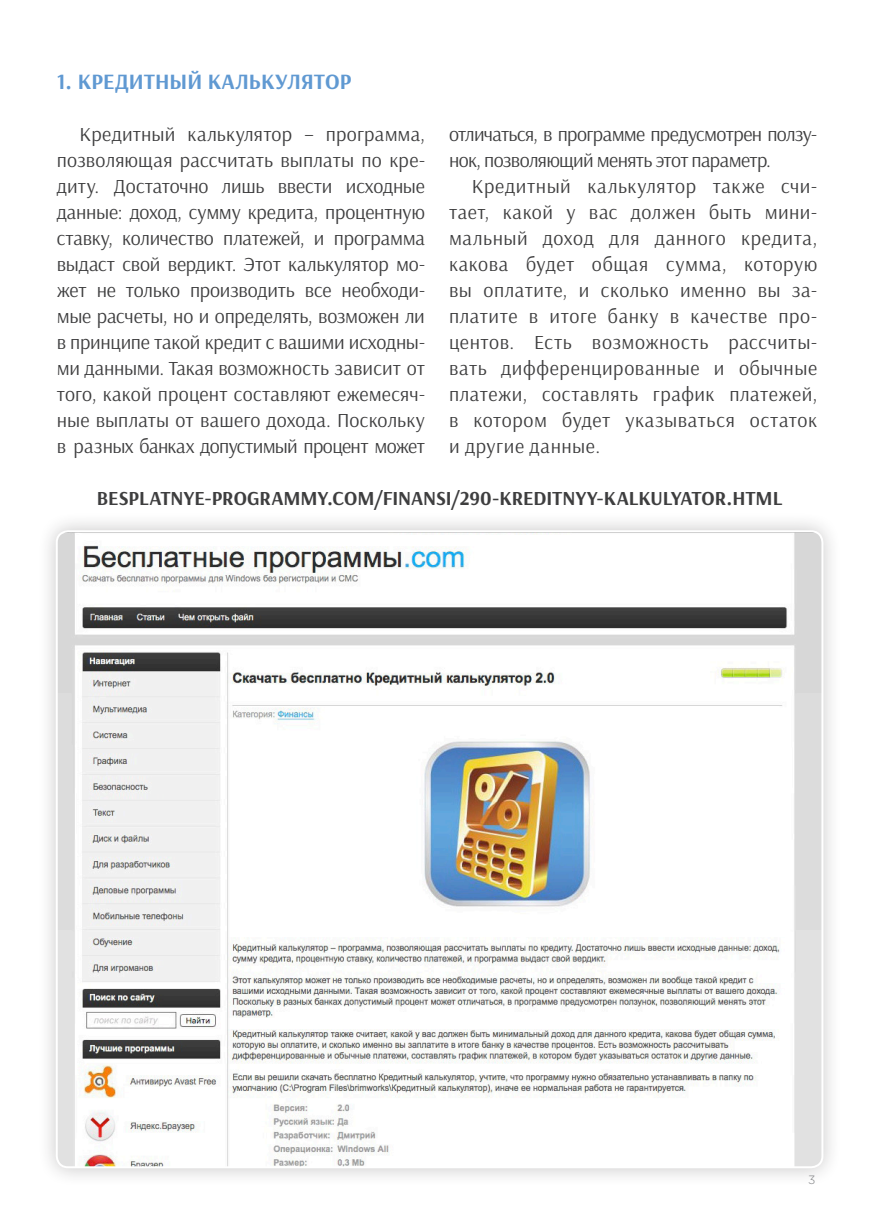
<style>
.page{position:relative;width:874px;height:1225px;background:#fff}
.page>*{position:absolute;margin:0;border:0;box-sizing:border-box;transform-origin:0 0}
.t1{font:700 22px "Arsenal";color:#6099d2}
.t2{font:20px/26px "Arsenal";letter-spacing:-.025em;color:#3e3e3f;text-align:justify}
.t3{font:700 20px "Arsenal";color:#3e3e3f}
.t4{font:300 12px "Gotham Pro";color:#808285}
</style>
<div class="page">
<div style="left:37px;top:511px;width:804px;height:676px;background:#231f20;opacity:.25"></div>
<img style="left:57px;top:531px;width:765px;height:636px">
<p class="t1" style="left:57px;top:68px;width:296px">1. КРЕДИТНЫЙ КАЛЬКУЛЯТОР</p>
<p class="t2" style="left:57px;top:121px;width:369px;text-indent:23px">Кредитный калькулятор – программа, позволяющая рассчитать выплаты по кре&shy;диту. Достаточно лишь ввести исходные данные: доход, сумму кредита, процентную ставку, количество платежей, и программа выдаст свой вердикт. Этот калькулятор мо&shy;жет не только производить все необходи&shy;мые расчеты, но и определять, возможен ли в принципе такой кредит с вашими исходны&shy;ми данными. Такая возможность зависит от того, какой процент составляют ежемесяч&shy;ные выплаты от вашего дохода. Поскольку в разных банках допустимый процент может</p>
<p class="t2" style="left:449px;top:121px;width:369px">отличаться, в программе предусмотрен ползу&shy;нок, позволяющий менять этот параметр.</p>
<p class="t2" style="left:449px;top:173px;width:369px;text-indent:23px">Кредитный калькулятор также счи&shy;тает, какой у вас должен быть мини&shy;мальный доход для данного кредита, какова будет общая сумма, которую вы оплатите, и сколько именно вы за&shy;платите в итоге банку в качестве про&shy;центов. Есть возможность рассчиты&shy;вать дифференцированные и обычные платежи, составлять график платежей, в котором будет указываться остаток и другие данные.</p>
<p class="t3" style="left:97px;top:486px;width:686px">BESPLATNYE-PROGRAMMY.COM/FINANSI/290-KREDITNYY-KALKULYATOR.HTML</p>
<p class="t4" style="left:807px;top:1173px;width:9px">3</p>
</div>
